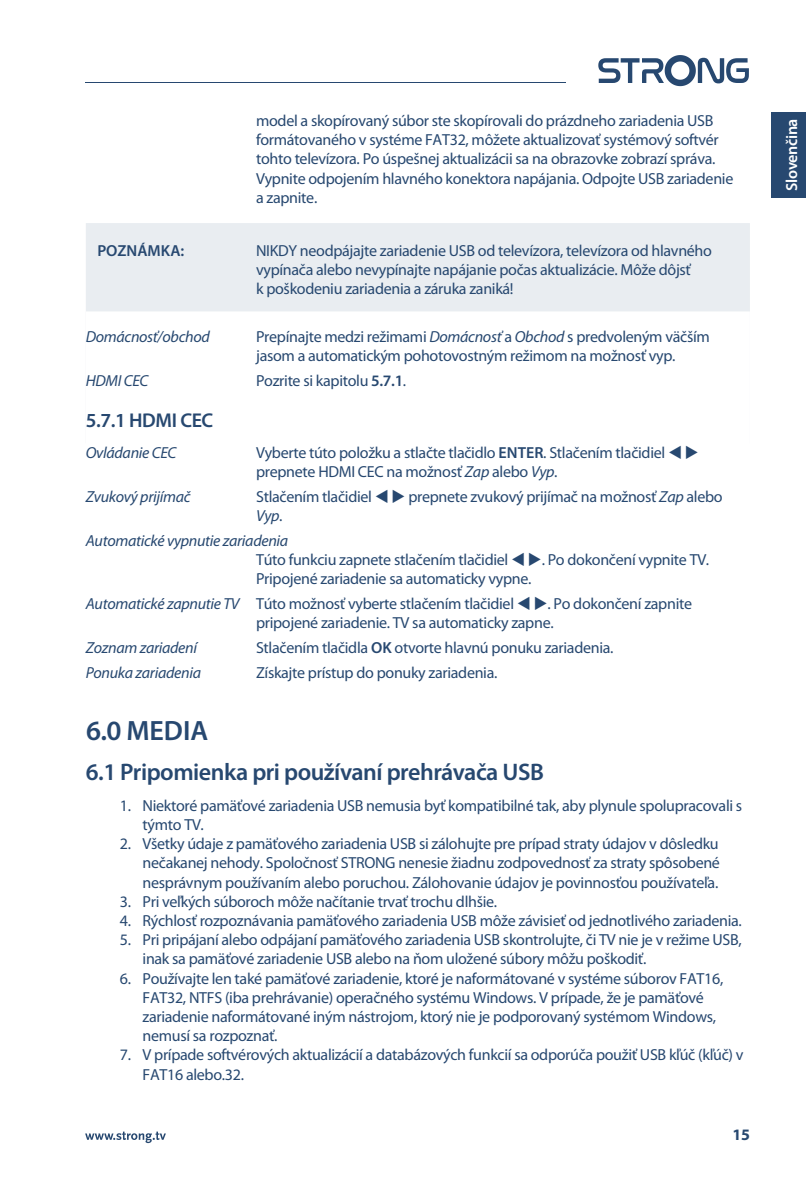
<style>
.page{position:relative;width:806px;height:1191px;background:#fff}
.page>*{position:absolute;margin:0;border:0;box-sizing:border-box;transform-origin:0 0}
.t1{font:600 28px "Myriad Pro";color:#274870}
.t2{font:600 24px "Myriad Pro";letter-spacing:-.02em;color:#274870}
.t3{font:600 20px "Myriad Pro";letter-spacing:-.02em;color:#274870}
.t4{font:16px/19.2px "Myriad Pro";letter-spacing:-.02em;color:#274870}
.t5{font:italic 16px "Myriad Pro";letter-spacing:-.02em;color:#274870}
.t6{font:600 16px "Myriad Pro";letter-spacing:-.02em;color:#fff}
.t7{font:600 16px "Myriad Pro";color:#274870}
.t8{font:700 16px "Myriad Pro";color:#274870}
.s1{font-style:italic}
.s2{font-weight:600}
</style>
<div class="page">
<div style="left:86px;top:223px;width:663px;height:220px;background:#e9edf1"></div>
<div style="left:86px;top:311px;width:663px;height:180px;background:#fff"></div>
<svg style="left:85px;top:1131px;width:81px;height:12px"></svg>
<hr style="left:85px;top:82px;width:480px;height:1px;background:#274870">
<svg style="left:598px;top:55px;width:150px;height:31px"></svg>
<div style="left:771px;top:112px;width:34px;height:85px;background:#274870"></div>
<p class="t4" style="left:256px;top:111px;width:478px">model a skopírovaný súbor ste skopírovali do prázdneho zariadenia USB formátovaného v systéme FAT32, môžete aktualizovať systémový softvér tohto televízora. Po úspešnej aktualizácii sa na obrazovke zobrazí správa.<br>Vypnite odpojením hlavného konektora napájania. Odpojte USB zariadenie a zapnite.</p>
<p class="t7" style="left:97px;top:240px;width:88px">POZNÁMKA:</p>
<p class="t4" style="left:256px;top:241px;width:457px">NIKDY neodpájajte zariadenie USB od televízora, televízora od hlavného vypínača alebo nevypínajte napájanie počas aktualizácie. Môže dôjsť<br>k poškodeniu zariadenia a záruka zaniká!</p>
<p class="t5" style="left:86px;top:328px;width:125px">Domácnosť/obchod</p>
<p class="t4" style="left:256px;top:327px;width:455px">Prepínajte medzi režimami <span class="s1">Domácnosť</span> a <span class="s1">Obchod</span> s predvoleným väčším jasom a automatickým pohotovostným režimom na možnosť vyp.</p>
<p class="t5" style="left:86px;top:372px;width:64px">HDMI CEC</p>
<p class="t4" style="left:256px;top:371px;width:152px">Pozrite si kapitolu <span class="s2">5.7.1</span>.</p>
<p class="t3" style="left:86px;top:407px;width:129px">5.7.1 HDMI CEC</p>
<p class="t5" style="left:86px;top:444px;width:92px">Ovládanie CEC</p>
<p class="t4" style="left:256px;top:443px;width:444px">Vyberte túto položku a stlačte tlačidlo <span class="s2">ENTER</span>. Stlačením tlačidiel ▼ ◆ prepnete HDMI CEC na možnosť <span class="s1">Zap</span> alebo <span class="s1">Vyp</span>.</p>
<p class="t5" style="left:86px;top:488px;width:106px">Zvukový prijímač</p>
<p class="t4" style="left:256px;top:487px;width:468px">Stlačením tlačidiel ▼ ◆ prepnete zvukový prijímač na možnosť <span class="s1">Zap</span> alebo<br><span class="s1">Vyp</span>.</p>
<p class="t4" style="left:256px;top:531px;width:454px;text-indent:-170px"><span class="s1">Automatické vypnutie zariadenia<br></span>Túto funkciu zapnete stlačením tlačidiel ▼ ◆. Po dokončení vypnite TV.<br>Pripojené zariadenie sa automaticky vypne.</p>
<p class="t4" style="left:256px;top:594px;width:437px;text-indent:-170px"><span class="s1">Automatické zapnutie TV</span> Túto možnosť vyberte stlačením tlačidiel ▼ ◆. Po dokončení zapnite pripojené zariadenie. TV sa automaticky zapne.</p>
<p class="t5" style="left:86px;top:639px;width:113px">Zoznam zariadení</p>
<p class="t4" style="left:256px;top:638px;width:359px">Stlačením tlačidla <span class="s2">OK</span> otvorte hlavnú ponuku zariadenia.</p>
<p class="t5" style="left:86px;top:664px;width:117px">Ponuka zariadenia</p>
<p class="t4" style="left:256px;top:663px;width:243px">Získajte prístup do ponuky zariadenia.</p>
<h1 class="t1" style="left:86px;top:713px;width:124px">6.0 MEDIA</h1>
<h2 class="t2" style="left:86px;top:757px;width:459px">6.1 Pripomienka pri používaní prehrávača USB</h2>
<p class="t4" style="left:142px;top:796px;width:601px;text-indent:-23px">1. Niektoré pamäťové zariadenia USB nemusia byť kompatibilné tak, aby plynule spolupracovali s týmto TV.</p>
<p class="t4" style="left:142px;top:834px;width:578px;text-align:justify;text-indent:-23px">2. Všetky údaje z pamäťového zariadenia USB si zálohujte pre prípad straty údajov v dôsledku nečakanej nehody. Spoločnosť STRONG nenesie žiadnu zodpovednosť za straty spôsobené nesprávnym používaním alebo poruchou. Zálohovanie údajov je povinnosťou používateľa.</p>
<p class="t4" style="left:120px;top:892px;width:378px">3. Pri veľkých súboroch môže načítanie trvať trochu dlhšie.</p>
<p class="t4" style="left:120px;top:911px;width:623px">4. Rýchlosť rozpoznávania pamäťového zariadenia USB môže závisieť od jednotlivého zariadenia.</p>
<p class="t4" style="left:142px;top:930px;width:600px;text-indent:-23px">5. Pri pripájaní alebo odpájaní pamäťového zariadenia USB skontrolujte, či TV nie je v režime USB, inak sa pamäťové zariadenie USB alebo na ňom uložené súbory môžu poškodiť.</p>
<p class="t4" style="left:142px;top:969px;width:582px;text-indent:-23px">6. Používajte len také pamäťové zariadenie, ktoré je naformátované v systéme súborov FAT16, FAT32, NTFS (iba prehrávanie) operačného systému Windows. V prípade, že je pamäťové zariadenie naformátované iným nástrojom, ktorý nie je podporovaný systémom Windows, nemusí sa rozpoznať.</p>
<p class="t4" style="left:142px;top:1045px;width:602px;text-indent:-23px">7. V prípade softvérových aktualizácií a databázových funkcií sa odporúča použiť USB kľúč (kľúč) v<br>FAT16 alebo.32.</p>
<p class="t8" style="left:732px;top:1125px;width:19px">15</p>
<p class="t6" style="left:781px;top:191px;width:74px;rotate:-90deg">Slovenčina</p>
</div>
